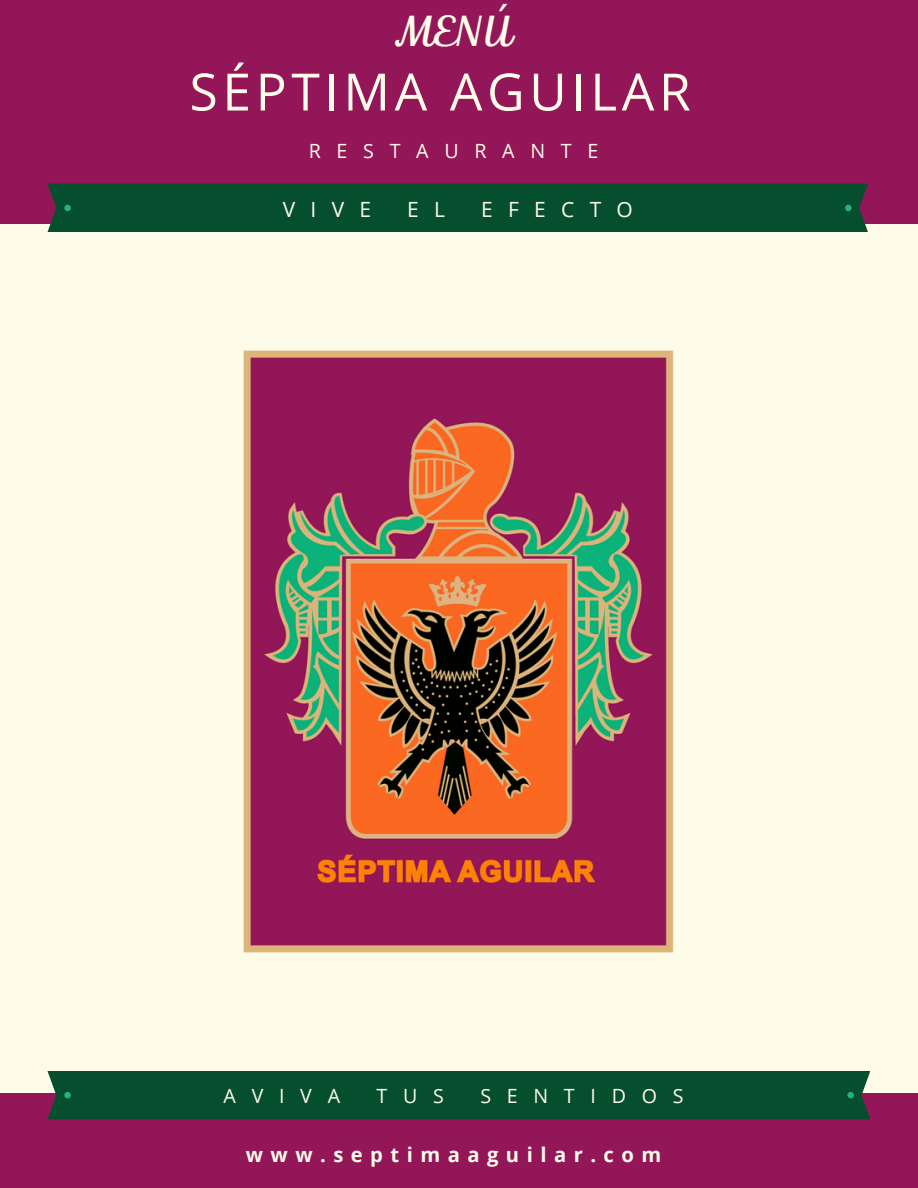
<style>
.page{position:relative;width:918px;height:1188px;background:#fffbe9}
.page>*{position:absolute;margin:0;border:0;box-sizing:border-box;transform-origin:0 0}
.t1{font:51.45px "Open Sans";letter-spacing:.09em;color:#fffbe9}
.t2{font:43.2px "TT Polls Script";color:#fffbe9}
.t3{font:21px "Open Sans";letter-spacing:.73em;color:#fffbe9}
.t4{font:700 20.25px "Open Sans";letter-spacing:.37em;color:#fffbe9}
.t5{font:19.65px "Open Sans";letter-spacing:.8em;color:#fffbe9}
</style>
<div class="page">
<div style="left:0;top:0;width:918px;height:224px;background:#931758"></div>
<div style="left:47px;top:184px;width:821px;height:48px;background:#054e2e"></div>
<div style="left:845px;top:205px;width:7px;height:6px;background:#27b27a;border-radius:50%"></div>
<div style="left:64px;top:205px;width:7px;height:6px;background:#27b27a;border-radius:50%"></div>
<div style="left:0;top:1094px;width:918px;height:94px;background:#931758"></div>
<div style="left:47px;top:1071px;width:823px;height:48px;background:#054e2e"></div>
<div style="left:847px;top:1092px;width:7px;height:6px;background:#27b27a;border-radius:50%"></div>
<div style="left:64px;top:1092px;width:7px;height:6px;background:#27b27a;border-radius:50%"></div>
<img style="left:243px;top:350px;width:431px;height:603px">
<p class="t2" style="left:397px;top:7px;width:114px">MENÚ</p>
<p class="t1" style="left:189px;top:56px;width:503px">SÉPTIMA AGUILAR</p>
<p class="t5" style="left:309px;top:137px;width:291px">RESTAURANTE</p>
<p class="t3" style="left:283px;top:194px;width:90px">VIVE</p>
<p class="t3" style="left:407px;top:194px;width:39px">E L</p>
<p class="t3" style="left:481px;top:194px;width:153px">EFECTO</p>
<p class="t5" style="left:224px;top:1082px;width:118px">AVIVA</p>
<p class="t5" style="left:377px;top:1082px;width:69px">TUS</p>
<p class="t5" style="left:480px;top:1082px;width:205px">SENTIDOS</p>
<p class="t4" style="left:246px;top:1141px;width:417px">www.septimaaguilar.com</p>
</div>
